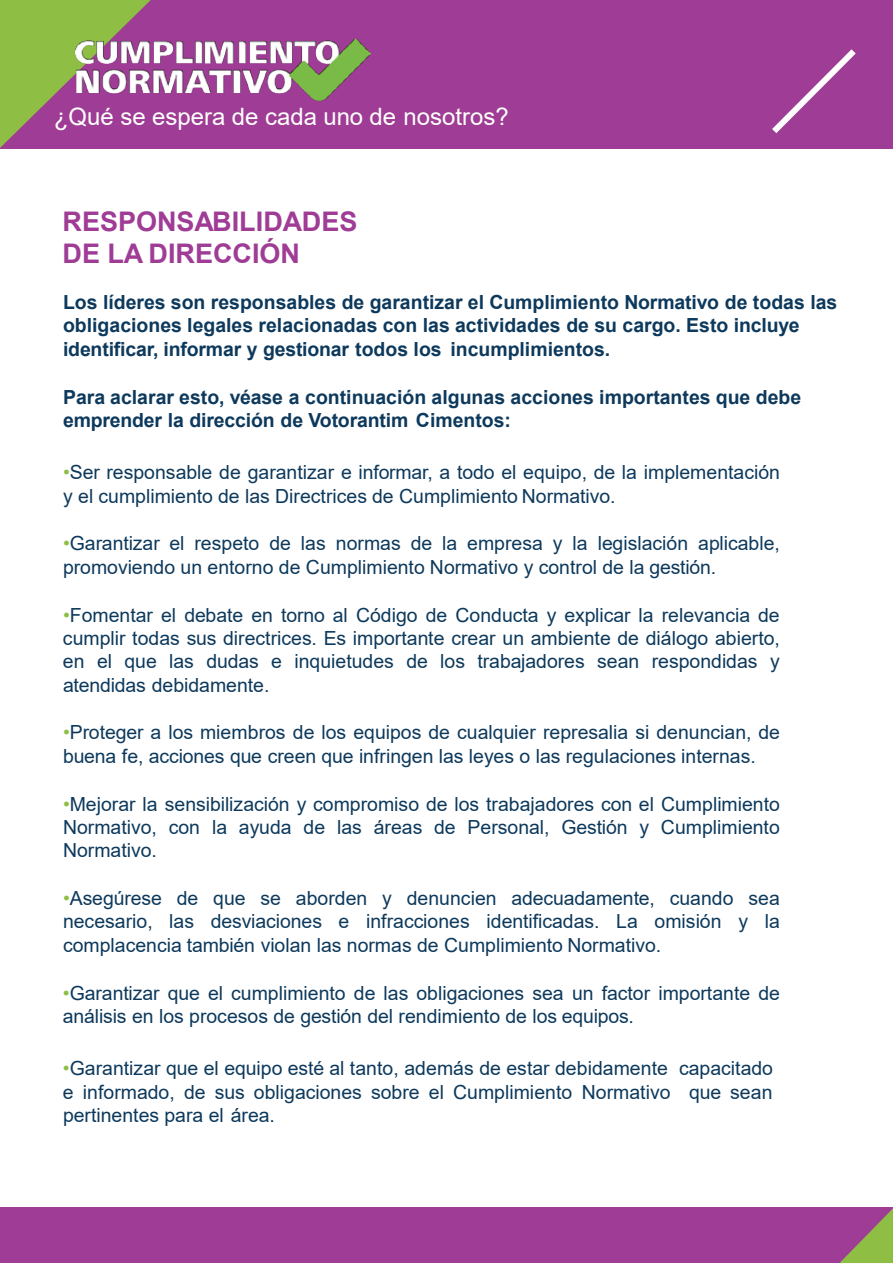
<style>
.page{position:relative;width:893px;height:1264px;background:#fff}
.page>*{position:absolute;margin:0;border:0;box-sizing:border-box;transform-origin:0 0}
.t1{font:700 27px/32.4px "Arial";color:#9f3c95}
.t2{font:24px "Arial";color:#fff}
.t3{font:19.5px/23.4px "Arial";color:#0d395c}
.t4{font:700 19.5px/23.4px "Arial";color:#0d395c}
.s1{color:#8ebe44}
</style>
<div class="page">
<div style="left:0;top:0;width:892px;height:148px;background:#9f3c95"></div>
<svg style="left:0;top:0;width:151px;height:148px"></svg>
<svg style="left:772px;top:49px;width:84px;height:84px"></svg>
<div style="left:0;top:1208px;width:892px;height:55px;background:#9f3c95"></div>
<svg style="left:839px;top:1209px;width:53px;height:54px"></svg>
<img style="left:75px;top:38px;width:295px;height:62px">
<p class="t2" style="left:54px;top:100px;width:456px">¿Qué se espera de cada uno de nosotros?</p>
<h1 class="t1" style="left:62px;top:205px;width:296px">RESPONSABILIDADES<br>DE LA DIRECCIÓN</h1>
<p class="t4" style="left:63px;top:291px;width:775px">Los líderes son responsables de garantizar el Cumplimiento Normativo de todas las obligaciones legales relacionadas con las actividades de su cargo. Esto incluye identificar, informar y gestionar todos los incumplimientos.</p>
<p class="t4" style="left:63px;top:385px;width:739px">Para aclarar esto, véase a continuación algunas acciones importantes que debe emprender la dirección de Votorantim Cimentos:</p>
<p class="t3" style="left:63px;top:460px;width:718px"><span class="s1">•</span>Ser responsable de garantizar e informar, a todo el equipo, de la implementación y el cumplimiento de las Directrices de Cumplimiento Normativo.</p>
<p class="t3" style="left:63px;top:532px;width:718px"><span class="s1">•</span>Garantizar el respeto de las normas de la empresa y la legislación aplicable, promoviendo un entorno de Cumplimiento Normativo y control de la gestión.</p>
<p class="t3" style="left:63px;top:603px;width:718px;text-align:justify"><span class="s1">•</span>Fomentar el debate en torno al Código de Conducta y explicar la relevancia de cumplir todas sus directrices. Es importante crear un ambiente de diálogo abierto, en el que las dudas e inquietudes de los trabajadores sean respondidas y atendidas debidamente.</p>
<p class="t3" style="left:63px;top:721px;width:718px"><span class="s1">•</span>Proteger a los miembros de los equipos de cualquier represalia si denuncian, de buena fe, acciones que creen que infringen las leyes o las regulaciones internas.</p>
<p class="t3" style="left:63px;top:792px;width:718px;text-align:justify"><span class="s1">•</span>Mejorar la sensibilización y compromiso de los trabajadores con el Cumplimiento Normativo, con la ayuda de las áreas de Personal, Gestión y Cumplimiento Normativo.</p>
<p class="t3" style="left:63px;top:886px;width:718px;text-align:justify"><span class="s1">•</span>Asegúrese de que se aborden y denuncien adecuadamente, cuando sea necesario, las desviaciones e infracciones identificadas. La omisión y la complacencia también violan las normas de Cumplimiento Normativo.</p>
<p class="t3" style="left:63px;top:981px;width:718px"><span class="s1">•</span>Garantizar que el cumplimiento de las obligaciones sea un factor importante de análisis en los procesos de gestión del rendimiento de los equipos.</p>
<p class="t3" style="left:63px;top:1056px;width:711px;text-align:justify"><span class="s1">•</span>Garantizar que el equipo esté al tanto, además de estar debidamente capacitado e informado, de sus obligaciones sobre el Cumplimiento Normativo que sean pertinentes para el área.</p>
</div>
